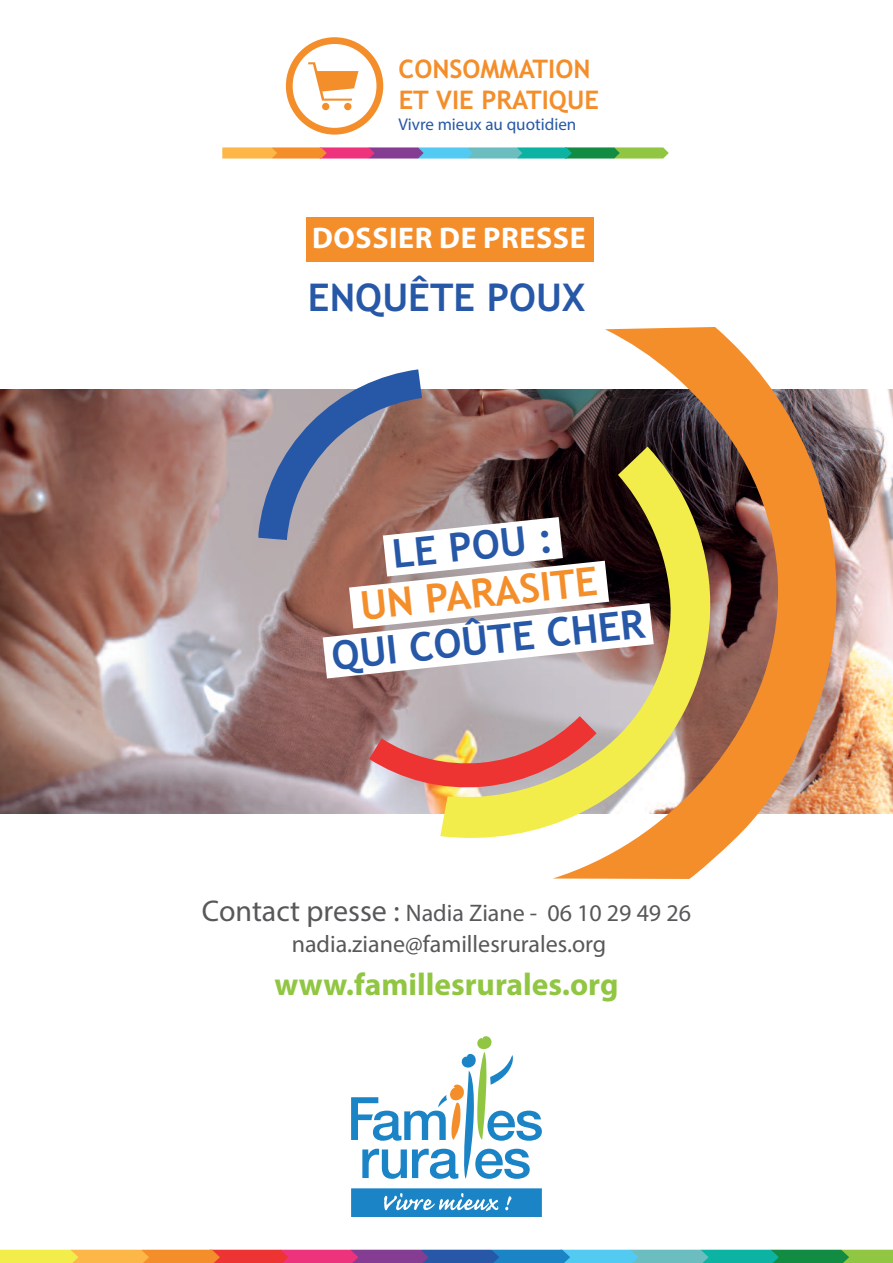
<style>
.page{position:relative;width:893px;height:1263px;background:#fff}
.page>*{position:absolute;margin:0;border:0;box-sizing:border-box;transform-origin:0 0}
.t1{font:700 39.75px "Trebuchet MS";color:#2758a7}
.t2{font:700 39.75px "Trebuchet MS";color:#f48e2b}
.t3{font:700 38.25px "Trebuchet MS";color:#2758a7}
.t4{font:700 31.5px "Myriad Pro";color:#91c643}
.t5{font:700 30px "Myriad Pro";letter-spacing:.02em;color:#fff}
.t6{font:700 25.65px/30.8px "Trebuchet MS";color:#f48e2b}
.t7{font:24px/30.6px "Myriad Pro";color:#57585a;text-align:center}
.t8{font:17.1px "Myriad Pro";color:#2758a7}
.s1{font-size:30px}
</style>
<div class="page">
<img style="left:0;top:389px;width:893px;height:424px">
<svg style="left:0;top:1250px;width:893px;height:13px"></svg>
<svg style="left:351px;top:1188px;width:191px;height:29px"></svg>
<svg style="left:351px;top:1036px;width:191px;height:143px"></svg>
<img style="left:553px;top:327px;width:324px;height:552px">
<svg style="left:342px;top:691px;width:98px;height:113px"></svg>
<svg style="left:440px;top:447px;width:303px;height:395px"></svg>
<svg style="left:222px;top:147px;width:447px;height:12px"></svg>
<div style="left:306px;top:217px;width:288px;height:45px;background:#f48e2b"></div>
<svg style="left:286px;top:37px;width:97px;height:98px"></svg>
<svg style="left:258px;top:369px;width:396px;height:309px"></svg>
<p class="t6" style="left:399px;top:54px;width:202px">CONSOMMATION<br>ET VIE PRATIQUE</p>
<p class="t8" style="left:399px;top:118px;width:179px">Vivre mieux au quotidien</p>
<p class="t5" style="left:312px;top:226px;width:275px">DOSSIER DE PRESSE</p>
<h2 class="t3" style="left:308px;top:275px;width:279px">ENQUêTE POUX</h2>
<h1 class="t1" style="left:390px;top:531px;width:163px;rotate:-6deg">LE POU :</h1>
<h1 class="t2" style="left:358px;top:583px;width:240px;rotate:-6deg">UN PARASITE</h1>
<h1 class="t1" style="left:329px;top:633px;width:316px;rotate:-6deg">QUI COÛTE CHER</h1>
<p class="t7" style="left:202px;top:900px;width:490px"><span class="s1">Contact presse :</span> Nadia Ziane - 06 10 29 49 26 nadia.ziane@famillesrurales.org</p>
<h3 class="t4" style="left:274px;top:973px;width:345px">www.famillesrurales.org</h3>
</div>
